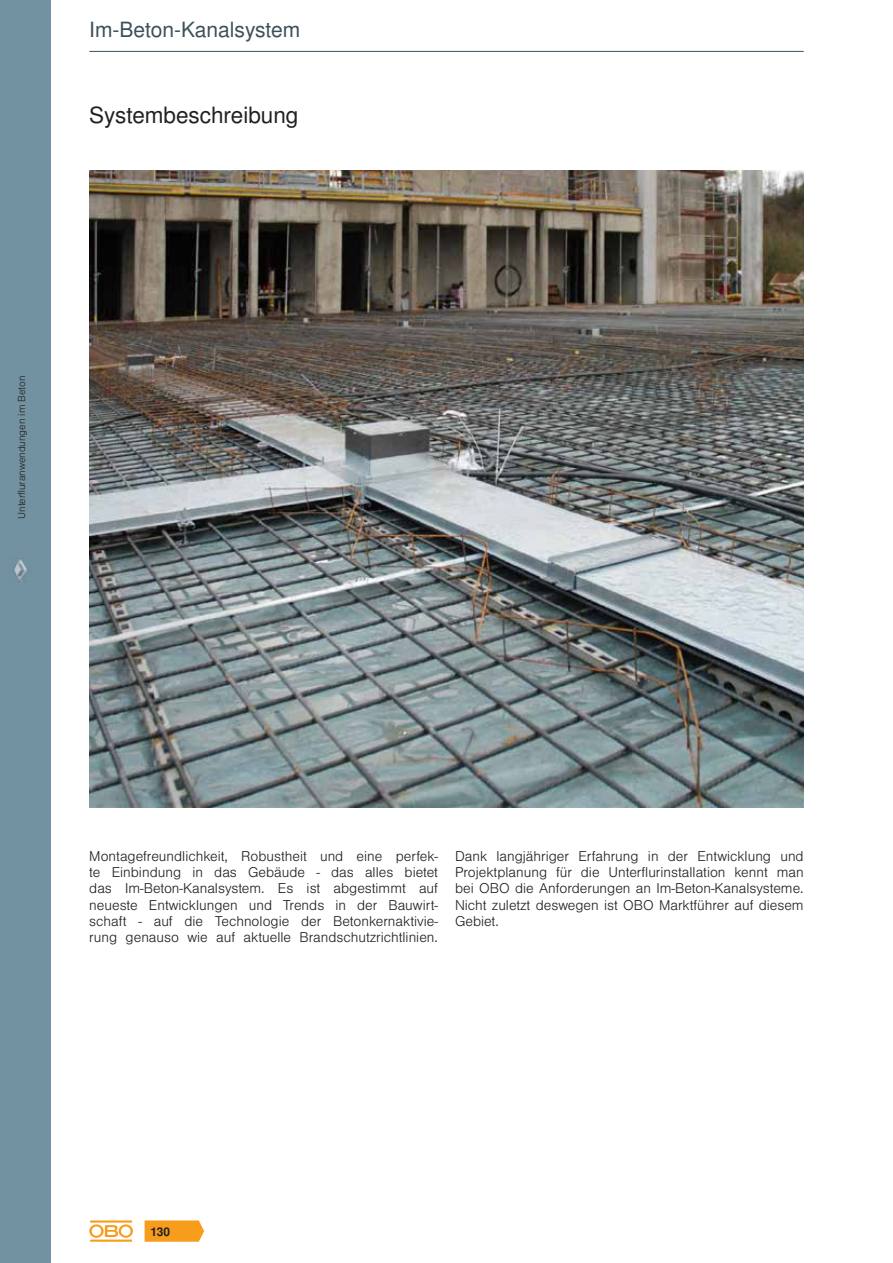
<style>
.page{position:relative;width:893px;height:1263px;background:#fff}
.page>*{position:absolute;margin:0;border:0;box-sizing:border-box;transform-origin:0 0}
.t1{font:22.5px "Nimbus San LOT";color:#231f20}
.t2{font:21px "Nimbus San LOT";color:#3b505b}
.t3{font:300 13.5px/16.2px "Nimbus San LOT";color:#231f20;text-align:justify}
.t4{font:700 12px "Nimbus San LOT";color:#231f20}
.t5{font:300 9.75px "Nimbus San LOT";color:#231f20}
</style>
<div class="page">
<hr style="left:89px;top:51px;width:715px;height:1px;background:#3b505b">
<img style="left:89px;top:170px;width:715px;height:638px">
<svg style="left:145px;top:1220px;width:59px;height:22px"></svg>
<hr style="left:90px;top:1239px;width:42px;height:3px;background:#f89c1c">
<svg style="left:89px;top:1224px;width:44px;height:14px"></svg>
<hr style="left:90px;top:1220px;width:42px;height:2px;background:#f89c1c">
<div style="left:0;top:0;width:51px;height:1263px;background:#7292a1"></div>
<img style="left:13px;top:558px;width:16px;height:25px">
<h2 class="t2" style="left:89px;top:17px;width:213px">Im-Beton-Kanalsystem</h2>
<h1 class="t1" style="left:89px;top:102px;width:211px">Systembeschreibung</h1>
<p class="t5" style="left:16px;top:519px;width:144px;rotate:-90deg">Unterfluranwendungen im Beton</p>
<p class="t3" style="left:89px;top:848px;width:350px">Montagefreundlichkeit, Robustheit und eine perfek&shy;te Einbindung in das Gebäude - das alles bietet das Im-Beton-Kanalsystem. Es ist abgestimmt auf neueste Entwicklungen und Trends in der Bauwirt&shy;schaft - auf die Technologie der Betonkernaktivie&shy;rung genauso wie auf aktuelle Brandschutzrichtlinien.</p>
<p class="t3" style="left:455px;top:848px;width:350px">Dank langjähriger Erfahrung in der Entwicklung und Projektplanung für die Unterflurinstallation kennt man bei OBO die Anforderungen an Im-Beton-Kanalsysteme.<br>Nicht zuletzt deswegen ist OBO Marktführer auf diesem Gebiet.</p>
<p class="t4" style="left:151px;top:1225px;width:21px">130</p>
</div>
